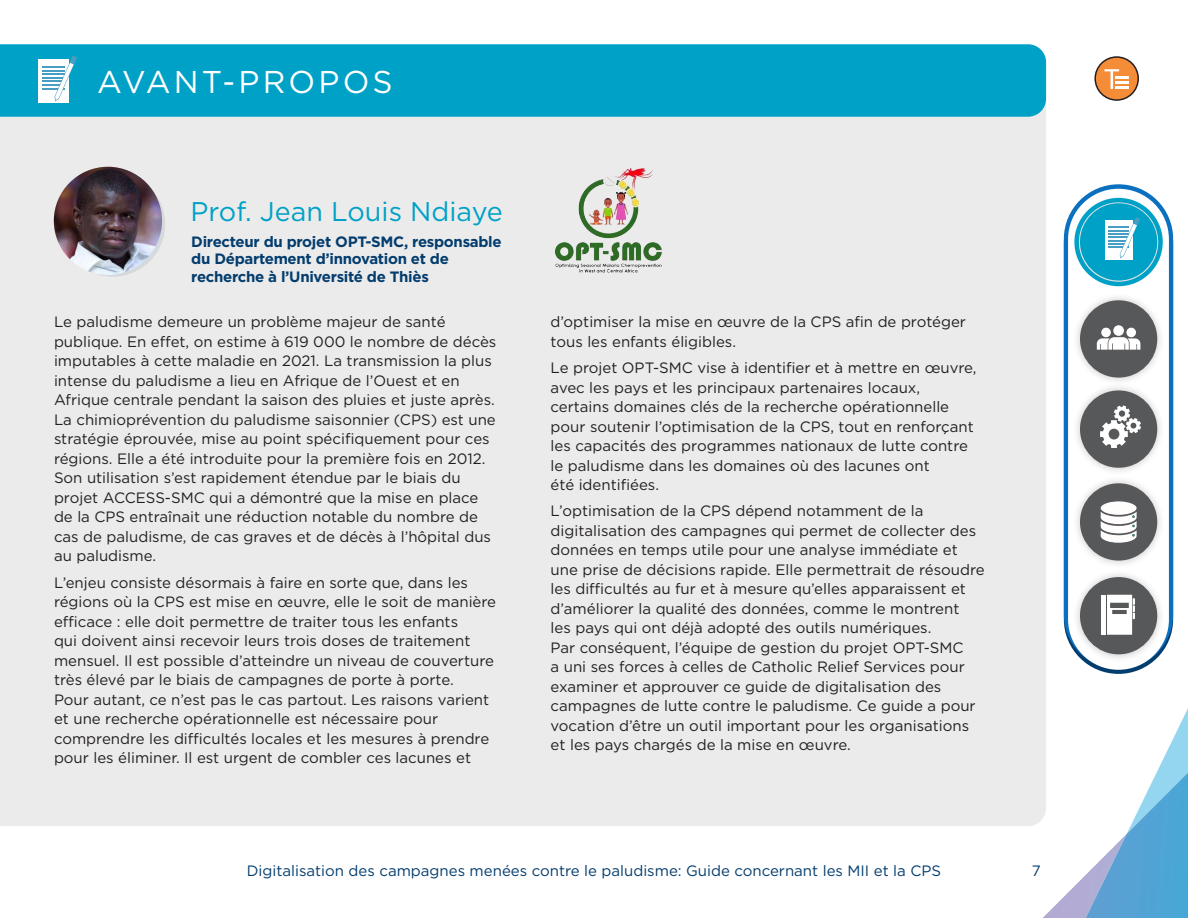
<style>
.page{position:relative;width:1188px;height:918px;background:#fff}
.page>*{position:absolute;margin:0;border:0;box-sizing:border-box;transform-origin:0 0}
.t1{font:31.5px "Gotham";letter-spacing:.1em;color:#fff}
.t2{font:27px "Gotham";color:#00a1c7}
.t3{font:15px/19.5px "Gotham";color:#231f20}
.t4{font:700 15px/17.4px "Gotham";letter-spacing:-.02em;color:#033d6e}
.t5{font:15px "Gotham";color:#033d6e}
</style>
<div class="page">
<div style="left:0;top:117px;width:1046px;height:709px;background:#ebebeb"></div>
<div style="left:0;top:44px;width:1046px;height:73px;background:#00a1c7"></div>
<div style="left:39px;top:59px;width:30px;height:44px;background:#fff"></div>
<svg style="left:42px;top:55px;width:35px;height:46px"></svg>
<div style="left:1064px;top:184px;width:109px;height:485px;background:#0a70bf;border-radius:55px"></div>
<div style="left:1068px;top:189px;width:101px;height:481px;background:#fff;border-radius:50px"></div>
<div style="left:1072px;top:475px;width:93px;height:93px;background:#231f20;opacity:.25"></div>
<div style="left:1080px;top:483px;width:77px;height:78px;background:#57585a;border-radius:50%"></div>
<svg style="left:1100px;top:501px;width:37px;height:42px"></svg>
<div style="left:1072px;top:569px;width:93px;height:93px;background:#231f20;opacity:.25"></div>
<div style="left:1080px;top:577px;width:77px;height:77px;background:#57585a;border-radius:50%"></div>
<svg style="left:1031px;top:595px;width:157px;height:323px"></svg>
<div style="left:1072px;top:195px;width:93px;height:94px;background:#231f20;opacity:.25"></div>
<div style="left:1080px;top:203px;width:77px;height:78px;background:#00a1c7;border-radius:50%"></div>
<div style="left:1105px;top:220px;width:28px;height:39px;background:#fff"></div>
<svg style="left:1109px;top:217px;width:31px;height:41px"></svg>
<div style="left:1074px;top:198px;width:89px;height:88px;border:4px solid #00a1c7;border-radius:50%"></div>
<div style="left:1095px;top:57px;width:43px;height:43px;background:#f58c38;border-radius:50%"></div>
<div style="left:1094px;top:56px;width:45px;height:45px;border:2px solid #231f20;border-radius:50%"></div>
<svg style="left:1105px;top:69px;width:14px;height:20px"></svg>
<hr style="left:1115px;top:76px;width:14px;height:3px;background:#fff">
<hr style="left:1115px;top:81px;width:14px;height:3px;background:#fff">
<hr style="left:1115px;top:86px;width:14px;height:3px;background:#fff">
<div style="left:1072px;top:292px;width:93px;height:93px;background:#231f20;opacity:.25"></div>
<div style="left:1080px;top:300px;width:77px;height:78px;background:#57585a;border-radius:50%"></div>
<div style="left:1101px;top:328px;width:10px;height:9px;background:#fff;border-radius:50%"></div>
<div style="left:1126px;top:328px;width:10px;height:9px;background:#fff;border-radius:50%"></div>
<svg style="left:1097px;top:337px;width:43px;height:13px"></svg>
<div style="left:1113px;top:325px;width:11px;height:11px;background:#fff;border-radius:50%"></div>
<div style="left:1072px;top:382px;width:93px;height:94px;background:#231f20;opacity:.25"></div>
<div style="left:1080px;top:390px;width:77px;height:78px;background:#57585a;border-radius:50%"></div>
<svg style="left:1100px;top:405px;width:41px;height:43px"></svg>
<svg style="left:60px;top:172px;width:105px;height:105px"></svg>
<img style="left:54px;top:167px;width:108px;height:108px;border-radius:54px">
<img style="left:528px;top:157px;width:169px;height:124px">
<p class="t1" style="left:97px;top:61px;width:297px">AVANT-PROPOS</p>
<p class="t2" style="left:191px;top:194px;width:314px">Prof. Jean Louis Ndiaye</p>
<p class="t4" style="left:191px;top:233px;width:312px">Directeur du projet OPT-SMC, responsable du Département d’innovation et de recherche à l’Université de Thiès</p>
<p class="t3" style="left:54px;top:312px;width:444px">Le paludisme demeure un problème majeur de santé publique. En effet, on estime à 619 000 le nombre de décès imputables à cette maladie en 2021. La transmission la plus intense du paludisme a lieu en Afrique de l’Ouest et en Afrique centrale pendant la saison des pluies et juste après.<br>La chimioprévention du paludisme saisonnier (CPS) est une stratégie éprouvée, mise au point spécifiquement pour ces régions. Elle a été introduite pour la première fois en 2012.<br>Son utilisation s’est rapidement étendue par le biais du projet ACCESS-SMC qui a démontré que la mise en place de la CPS entraînait une réduction notable du nombre de cas de paludisme, de cas graves et de décès à l’hôpital dus au paludisme.</p>
<p class="t3" style="left:54px;top:572px;width:444px">L’enjeu consiste désormais à faire en sorte que, dans les régions où la CPS est mise en œuvre, elle le soit de manière efficace : elle doit permettre de traiter tous les enfants<br>qui doivent ainsi recevoir leurs trois doses de traitement mensuel. Il est possible d’atteindre un niveau de couverture très élevé par le biais de campagnes de porte à porte.<br>Pour autant, ce n’est pas le cas partout. Les raisons varient et une recherche opérationnelle est nécessaire pour comprendre les difficultés locales et les mesures à prendre pour les éliminer. Il est urgent de combler ces lacunes et</p>
<p class="t3" style="left:551px;top:312px;width:417px">d’optimiser la mise en œuvre de la CPS afin de protéger tous les enfants éligibles.</p>
<p class="t3" style="left:551px;top:358px;width:428px">Le projet OPT-SMC vise à identifier et à mettre en œuvre, avec les pays et les principaux partenaires locaux, certains domaines clés de la recherche opérationnelle pour soutenir l’optimisation de la CPS, tout en renforçant les capacités des programmes nationaux de lutte contre le paludisme dans les domaines où des lacunes ont<br>été identifiées.</p>
<p class="t3" style="left:551px;top:501px;width:436px">L’optimisation de la CPS dépend notamment de la digitalisation des campagnes qui permet de collecter des données en temps utile pour une analyse immédiate et une prise de décisions rapide. Elle permettrait de résoudre les difficultés au fur et à mesure qu’elles apparaissent et d’améliorer la qualité des données, comme le montrent<br>les pays qui ont déjà adopté des outils numériques.<br>Par conséquent, l’équipe de gestion du projet OPT-SMC<br>a uni ses forces à celles de Catholic Relief Services pour examiner et approuver ce guide de digitalisation des campagnes de lutte contre le paludisme. Ce guide a pour vocation d’être un outil important pour les organisations et les pays chargés de la mise en œuvre.</p>
<p class="t5" style="left:247px;top:861px;width:696px">Digitalisation des campagnes menées contre le paludisme: Guide concernant les MII et la CPS</p>
<p class="t5" style="left:1032px;top:861px;width:10px">7</p>
</div>
